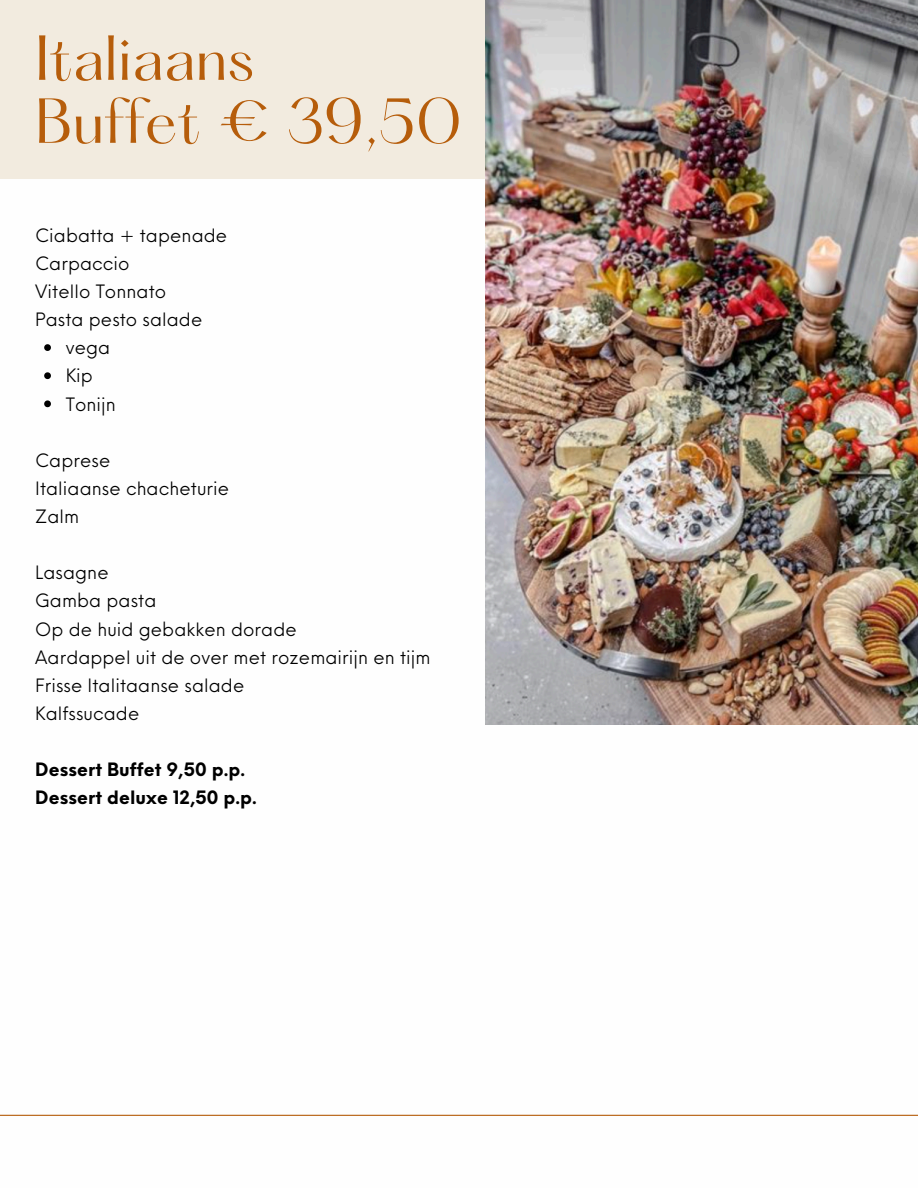
<style>
.page{position:relative;width:918px;height:1188px;background:#fff}
.page>*{position:absolute;margin:0;border:0;box-sizing:border-box;transform-origin:0 0}
.t1{font:55.5px/63px "Hatton";color:#b65d0b}
.t2{font:18px "Neue Einstellung";letter-spacing:.005em;color:#000}
.t3{font:700 18px/28.2px "Neue Einstellung";letter-spacing:.005em;color:#000}
</style>
<div class="page">
<div style="left:0;top:0;width:918px;height:179px;background:#f2ebdf"></div>
<hr style="left:0;top:1115px;width:918px;height:1px;background:#b65d0b">
<img style="left:485px;top:0;width:433px;height:724px">
<svg style="left:44px;top:344px;width:7px;height:7px"></svg>
<svg style="left:44px;top:372px;width:7px;height:7px"></svg>
<svg style="left:44px;top:400px;width:7px;height:7px"></svg>
<p class="t1" style="left:35px;top:33px;width:429px">Italiaans<br>Buffet € 39,50</p>
<h1 class="t2" style="left:35px;top:219px;width:194px">Ciabatta + tapenade</h1>
<p class="t2" style="left:35px;top:247px;width:96px">Carpaccio</p>
<p class="t2" style="left:35px;top:275px;width:133px">Vitello Tonnato</p>
<p class="t2" style="left:35px;top:304px;width:169px">Pasta pesto salade</p>
<p class="t2" style="left:66px;top:332px;width:46px">vega</p>
<p class="t2" style="left:66px;top:360px;width:29px">Kip</p>
<p class="t2" style="left:66px;top:388px;width:52px">Tonijn</p>
<p class="t2" style="left:35px;top:444px;width:77px">Caprese</p>
<p class="t2" style="left:35px;top:472px;width:196px">Italiaanse chacheturie</p>
<p class="t2" style="left:35px;top:500px;width:46px">Zalm</p>
<p class="t2" style="left:35px;top:557px;width:75px">Lasagne</p>
<p class="t2" style="left:35px;top:585px;width:123px">Gamba pasta</p>
<p class="t2" style="left:35px;top:613px;width:263px">Op de huid gebakken dorade</p>
<p class="t2" style="left:35px;top:641px;width:397px">Aardappel uit de over met rozemairijn en tijm</p>
<p class="t2" style="left:35px;top:669px;width:211px">Frisse Italitaanse salade</p>
<p class="t2" style="left:35px;top:697px;width:106px">Kalfssucade</p>
<p class="t3" style="left:35px;top:754px;width:223px">Dessert Buffet 9,50 p.p.<br>Dessert deluxe 12,50 p.p.</p>
</div>
